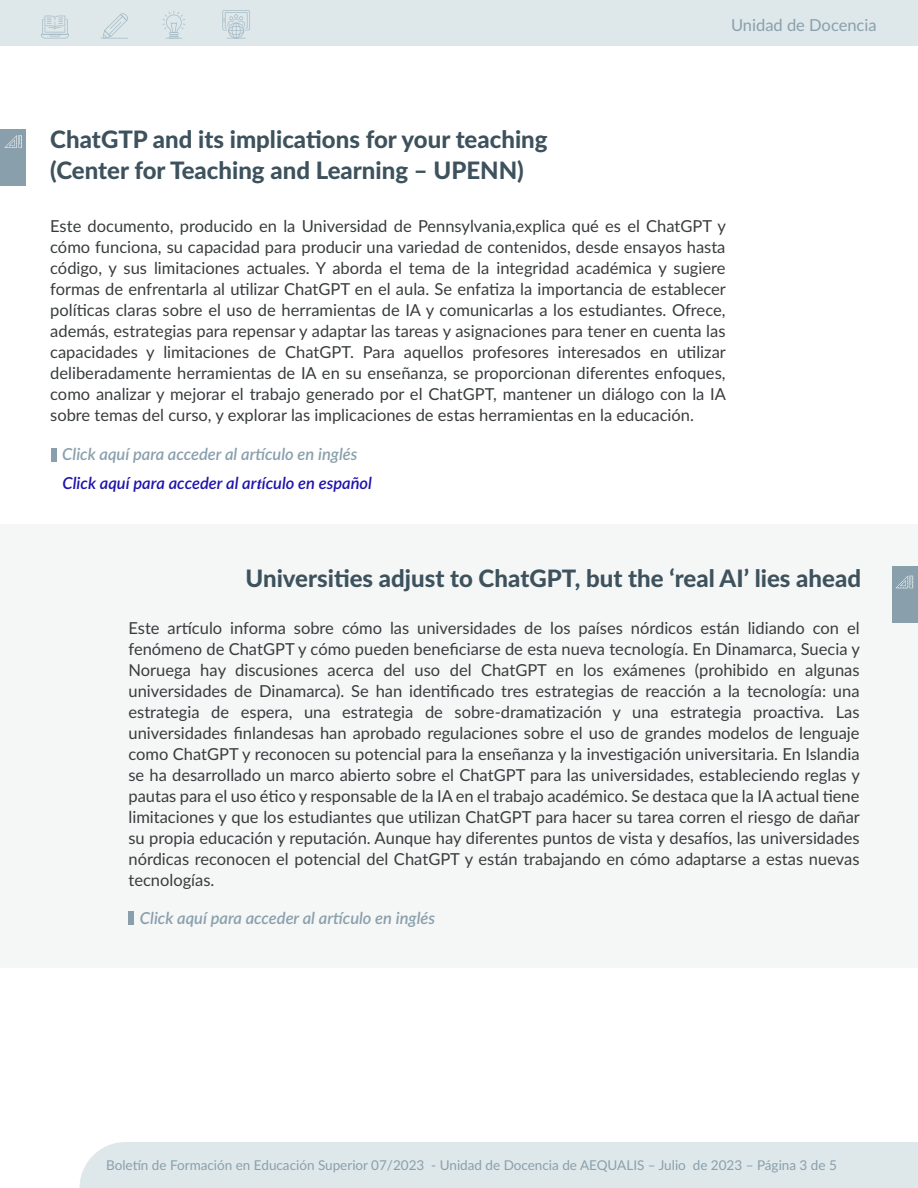
<style>
.page{position:relative;width:918px;height:1188px;background:#fff}
.page>*{position:absolute;margin:0;border:0;box-sizing:border-box;transform-origin:0 0}
.t1{font:800 24px/31.5px "Lato";color:#3d525d}
.t2{font:16.5px/21px "Lato";color:#393c3e;text-align:justify}
.t3{font:italic 600 16.5px "Lato";color:#89a0ac}
.t4{font:italic 600 16.5px "Lato";color:#1e12ac}
.t5{font:16.5px "Lato";color:#89a0ac}
.t6{font:13.5px "Lato";color:#89a0ac}
.s1{font-family:"Minion Pro";font-weight:700}
</style>
<div class="page">
<div style="left:0;top:524px;width:918px;height:444px;background:#f5f6f6"></div>
<div style="left:0;top:0;width:918px;height:46px;background:#dee7ea"></div>
<svg style="left:41px;top:16px;width:28px;height:23px"></svg>
<svg style="left:162px;top:11px;width:23px;height:28px"></svg>
<svg style="left:222px;top:10px;width:28px;height:29px"></svg>
<svg style="left:101px;top:13px;width:27px;height:26px"></svg>
<div style="left:0;top:129px;width:26px;height:56px;background:#89a0ac"></div>
<div style="left:80px;top:1142px;width:838px;height:46px;background:#dee7ea"></div>
<div style="left:51px;top:448px;width:6px;height:13px;background:#89a0ac"></div>
<div style="left:892px;top:566px;width:26px;height:56px;background:#89a0ac"></div>
<svg style="left:5px;top:135px;width:17px;height:13px"></svg>
<div style="left:129px;top:912px;width:5px;height:13px;background:#89a0ac"></div>
<svg style="left:896px;top:576px;width:17px;height:12px"></svg>
<p class="t5" style="left:731px;top:13px;width:147px">Unidad de Docencia</p>
<h1 class="t1" style="left:50px;top:122px;width:499px">ChatGTP and its implications for your teaching (Center for Teaching and Learning – UPENN)</h1>
<p class="t2" style="left:50px;top:214px;width:677px">Este documento, producido en la Universidad de Pennsylvania,explica qué es el ChatGPT y cómo funciona, su capacidad para producir una variedad de contenidos, desde ensayos hasta código, y sus limitaciones actuales. Y aborda el tema de la integridad académica y sugiere formas de enfrentarla al utilizar ChatGPT en el aula. Se enfatiza la importancia de establecer políticas claras sobre el uso de herramientas de IA y comunicarlas a los estudiantes. Ofrece, además, estrategias para repensar y adaptar las tareas y asignaciones para tener en cuenta las capacidades y limitaciones de ChatGPT. Para aquellos profesores interesados en utilizar deliberadamente herramientas de IA en su enseñanza, se proporcionan diferentes enfoques, como analizar y mejorar el trabajo generado por el ChatGPT, mantener un diálogo con la IA sobre temas del curso, y explorar las implicaciones de estas herramientas en la educación.</p>
<p class="t3" style="left:62px;top:442px;width:297px">Click aquí para acceder al artículo en inglés</p>
<p class="t4" style="left:63px;top:471px;width:311px">Click aquí para acceder al ar<span class="s1">t</span>ículo en español</p>
<h1 class="t1" style="left:246px;top:562px;width:617px">Universities adjust to ChatGPT, but the ‘real AI’ lies ahead</h1>
<p class="t2" style="left:128px;top:617px;width:733px">Este artículo informa sobre cómo las universidades de los países nórdicos están lidiando con el fenómeno de ChatGPT y cómo pueden beneficiarse de esta nueva tecnología. En Dinamarca, Suecia y Noruega hay discusiones acerca del uso del ChatGPT en los exámenes (prohibido en algunas universidades de Dinamarca). Se han identificado tres estrategias de reacción a la tecnología: una estrategia de espera, una estrategia de sobre-dramatización y una estrategia proactiva. Las universidades finlandesas han aprobado regulaciones sobre el uso de grandes modelos de lenguaje como ChatGPT y reconocen su potencial para la enseñanza y la investigación universitaria. En Islandia se ha desarrollado un marco abierto sobre el ChatGPT para las universidades, estableciendo reglas y pautas para el uso ético y responsable de la IA en el trabajo académico. Se destaca que la IA actual tiene limitaciones y que los estudiantes que utilizan ChatGPT para hacer su tarea corren el riesgo de dañar su propia educación y reputación. Aunque hay diferentes puntos de vista y desafíos, las universidades nórdicas reconocen el potencial del ChatGPT y están trabajando en cómo adaptarse a estas nuevas tecnologías.</p>
<p class="t3" style="left:140px;top:906px;width:297px">Click aquí para acceder al artículo en inglés</p>
<p class="t6" style="left:106px;top:1156px;width:732px">Boletín de Formación en Educación Superior 07/2023 - Unidad de Docencia de AEQUALIS – Julio de 2023 – Página 3 de 5</p>
</div>
